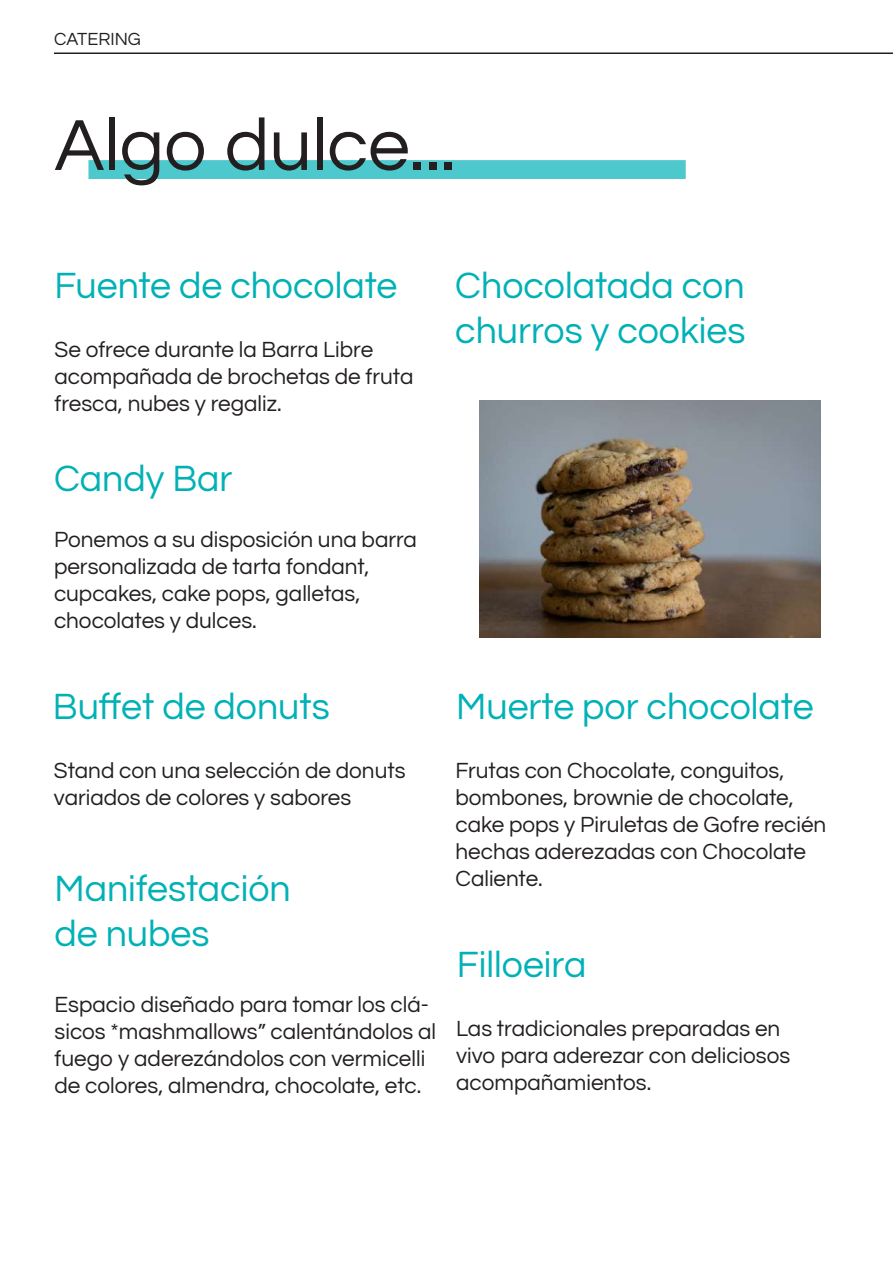
<style>
.page{position:relative;width:893px;height:1263px;background:#fff}
.page>*{position:absolute;margin:0;border:0;box-sizing:border-box;transform-origin:0 0}
.t1{font:75px "Questrial";color:#231f20}
.t2{font:37.5px/45px "Questrial";color:#00b1b6}
.t3{font:22.5px/27px "Questrial";color:#231f20}
.t4{font:18px "Questrial";color:#231f20}
</style>
<div class="page">
<hr style="left:54px;top:52px;width:839px;height:2px;background:#231f20">
<div style="left:88px;top:160px;width:598px;height:19px;background:#4dc8cc"></div>
<img style="left:479px;top:400px;width:342px;height:237px">
<p class="t4" style="left:54px;top:27px;width:88px">CATERING</p>
<h1 class="t1" style="left:55px;top:93px;width:402px">Algo dulce...</h1>
<h2 class="t2" style="left:55px;top:265px;width:344px">Fuente de chocolate</h2>
<p class="t3" style="left:55px;top:337px;width:360px">Se ofrece durante la Barra Libre acompañada de brochetas de fruta fresca, nubes y regaliz.</p>
<h2 class="t2" style="left:54px;top:457px;width:180px">Candy Bar</h2>
<p class="t3" style="left:54px;top:526px;width:364px">Ponemos a su disposición una barra personalizada de tarta fondant, cupcakes, cake pops, galletas, chocolates y dulces.</p>
<h2 class="t2" style="left:455px;top:265px;width:292px">Chocolatada con churros y cookies</h2>
<h2 class="t2" style="left:53px;top:686px;width:278px">Buffet de donuts</h2>
<p class="t3" style="left:54px;top:757px;width:353px">Stand con una selección de donuts variados de colores y sabores</p>
<h2 class="t2" style="left:55px;top:867px;width:238px">Manifestación de nubes</h2>
<p class="t3" style="left:55px;top:992px;width:383px">Espacio diseñado para tomar los clá&shy;sicos *mashmallows” calentándolos al fuego y aderezándolos con vermicelli de colores, almendra, chocolate, etc.</p>
<h2 class="t2" style="left:456px;top:686px;width:359px">Muerte por chocolate</h2>
<p class="t3" style="left:455px;top:757px;width:372px">Frutas con Chocolate, conguitos, bombones, brownie de chocolate, cake pops y Piruletas de Gofre recién hechas aderezadas con Chocolate<br>Caliente.</p>
<h2 class="t2" style="left:457px;top:944px;width:131px">Filloeira</h2>
<p class="t3" style="left:456px;top:1016px;width:336px">Las tradicionales preparadas en vivo para aderezar con deliciosos acompañamientos.</p>
</div>
